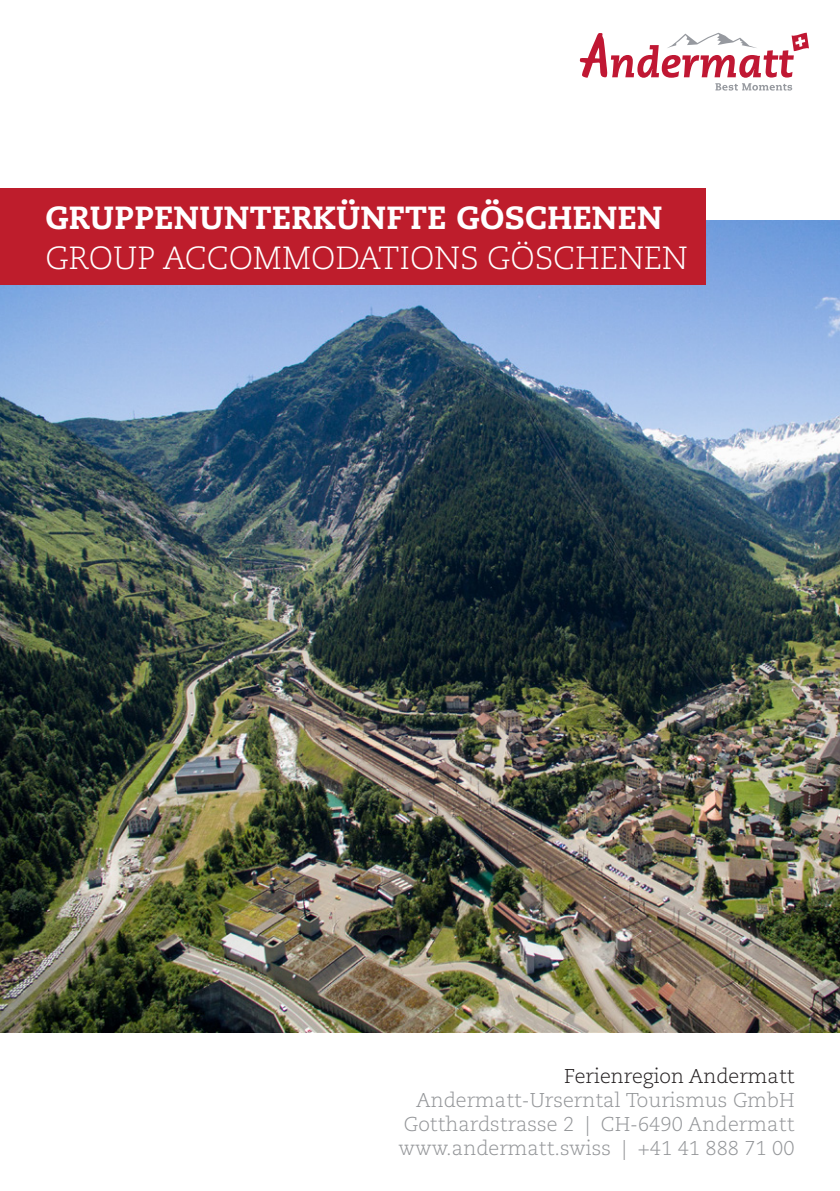
<style>
.page{position:relative;width:840px;height:1191px;background:#fff}
.page>*{position:absolute;margin:0;border:0;box-sizing:border-box;transform-origin:0 0}
.t1{font:300 32px "Caecilia LT Std";color:#fff}
.t2{font:800 32px "Caecilia LT Std";letter-spacing:.01em;color:#fff}
.t3{font:300 20px/24px "Caecilia LT Std";color:#939598;text-align:justify}
.t4{font:300 20px "Caecilia LT Std";color:#231f20}
</style>
<div class="page">
<svg style="left:791px;top:33px;width:17px;height:18px"></svg>
<svg style="left:579px;top:33px;width:225px;height:58px"></svg>
<img style="left:0;top:220px;width:839px;height:812px">
<div style="left:0;top:188px;width:704px;height:97px;background:#be1d2c"></div>
<h1 class="t2" style="left:45px;top:198px;width:618px">GRUPPENUNTERKÜNFTE GÖSCHENEN</h1>
<h1 class="t1" style="left:45px;top:240px;width:643px">GROUP ACCOMMODATIONS GÖSCHENEN</h1>
<p class="t4" style="left:564px;top:1065px;width:232px">Ferienregion Andermatt</p>
<p class="t3" style="left:398px;top:1088px;width:397px;text-indent:18px">Andermatt-Urserntal Tourismus GmbH Gotthardstrasse 2 | CH-6490 Andermatt www.andermatt.swiss | +41 41 888 71 00</p>
</div>
